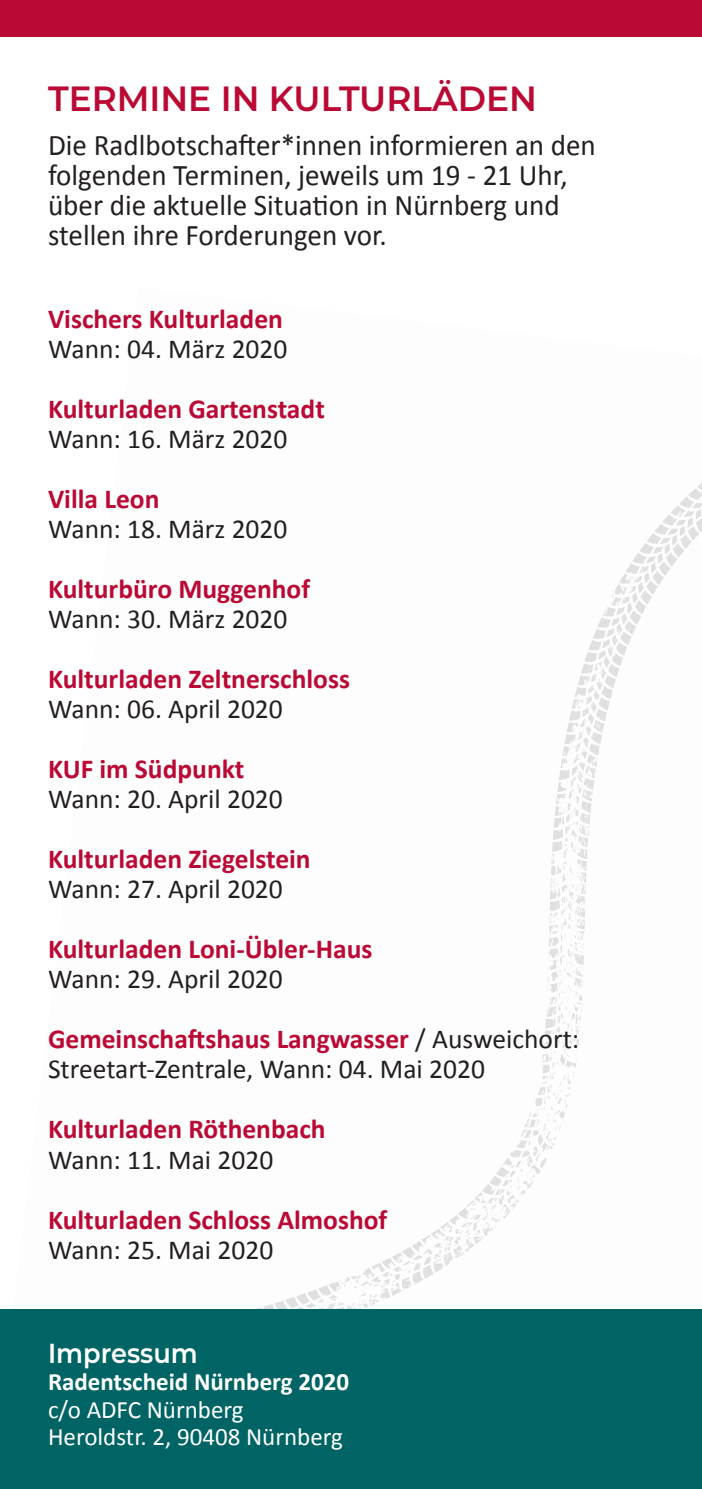
<style>
.page{position:relative;width:702px;height:1489px;background:#fff}
.page>*{position:absolute;margin:0;border:0;box-sizing:border-box;transform-origin:0 0}
.t1{font:600 35px "Montserrat";color:#ba0934}
.t2{font:30px/30px "Calibri";color:#231f20}
.t3{font:27.5px/30px "Calibri";color:#231f20}
.t4{font:700 27.5px "Calibri";color:#ba0934}
.Zwischenüberschrift{font:600 27.5px "Montserrat";color:#fff;scale:.93 1}
.Zwischenüberschrift-2{font:25px/27.5px "Calibri";color:#fff}
.s1{font-weight:700;color:#ba0934}
.s2{font-weight:700}
</style>
<div class="page">
<svg style="left:256px;top:483px;width:446px;height:826px"></svg>
<div style="left:0;top:1309px;width:702px;height:179px;background:#006464"></div>
<div style="left:0;top:0;width:702px;height:36px;background:#ba0934"></div>
<p class="t1" style="left:48px;top:74px;width:490px">TERMINE IN KULTURLÄDEN</p>
<p class="t2" style="left:48px;top:129px;width:549px">Die Radlbotschafter*innen informieren an den folgenden Terminen, jeweils um 19 - 21 Uhr, über die aktuelle Situation in Nürnberg und stellen ihre Forderungen vor.</p>
<p class="t4" style="left:48px;top:299px;width:236px">Vischers Kulturladen</p>
<p class="t3" style="left:48px;top:333px;width:241px">Wann: 04. März 2020</p>
<p class="t4" style="left:48px;top:389px;width:278px">Kulturladen Gartenstadt</p>
<p class="t3" style="left:48px;top:423px;width:241px">Wann: 16. März 2020</p>
<p class="t4" style="left:48px;top:479px;width:113px">Villa Leon</p>
<p class="t3" style="left:48px;top:513px;width:241px">Wann: 18. März 2020</p>
<p class="t4" style="left:48px;top:569px;width:263px">Kulturbüro Muggenhof</p>
<p class="t3" style="left:48px;top:603px;width:241px">Wann: 30. März 2020</p>
<p class="t4" style="left:48px;top:659px;width:303px">Kulturladen Zeltnerschloss</p>
<p class="t3" style="left:48px;top:693px;width:236px">Wann: 06. April 2020</p>
<p class="t4" style="left:48px;top:749px;width:198px">KUF im Südpunkt</p>
<p class="t3" style="left:48px;top:783px;width:236px">Wann: 20. April 2020</p>
<p class="t4" style="left:48px;top:839px;width:264px">Kulturladen Ziegelstein</p>
<p class="t3" style="left:48px;top:873px;width:236px">Wann: 27. April 2020</p>
<p class="t4" style="left:48px;top:929px;width:326px">Kulturladen Loni-Übler-Haus</p>
<p class="t3" style="left:48px;top:963px;width:236px">Wann: 29. April 2020</p>
<p class="t3" style="left:48px;top:1023px;width:533px"><span class="s1">Gemeinschaftshaus Langwasser</span> / Ausweichort:<br>Streetart-Zentrale, Wann: 04. Mai 2020</p>
<p class="t4" style="left:48px;top:1109px;width:279px">Kulturladen Röthenbach</p>
<p class="t3" style="left:48px;top:1143px;width:227px">Wann: 11. Mai 2020</p>
<p class="t4" style="left:48px;top:1199px;width:341px">Kulturladen Schloss Almoshof</p>
<p class="t3" style="left:48px;top:1233px;width:227px">Wann: 25. Mai 2020</p>
<p class="Zwischenüberschrift" style="left:48px;top:1333px;width:162px">Impressum</p>
<p class="Zwischenüberschrift-2" style="left:48px;top:1367px;width:302px"><span class="s2">Radentscheid Nürnberg 2020 </span>c/o ADFC Nürnberg<br>Heroldstr. 2, 90408 Nürnberg</p>
</div>
